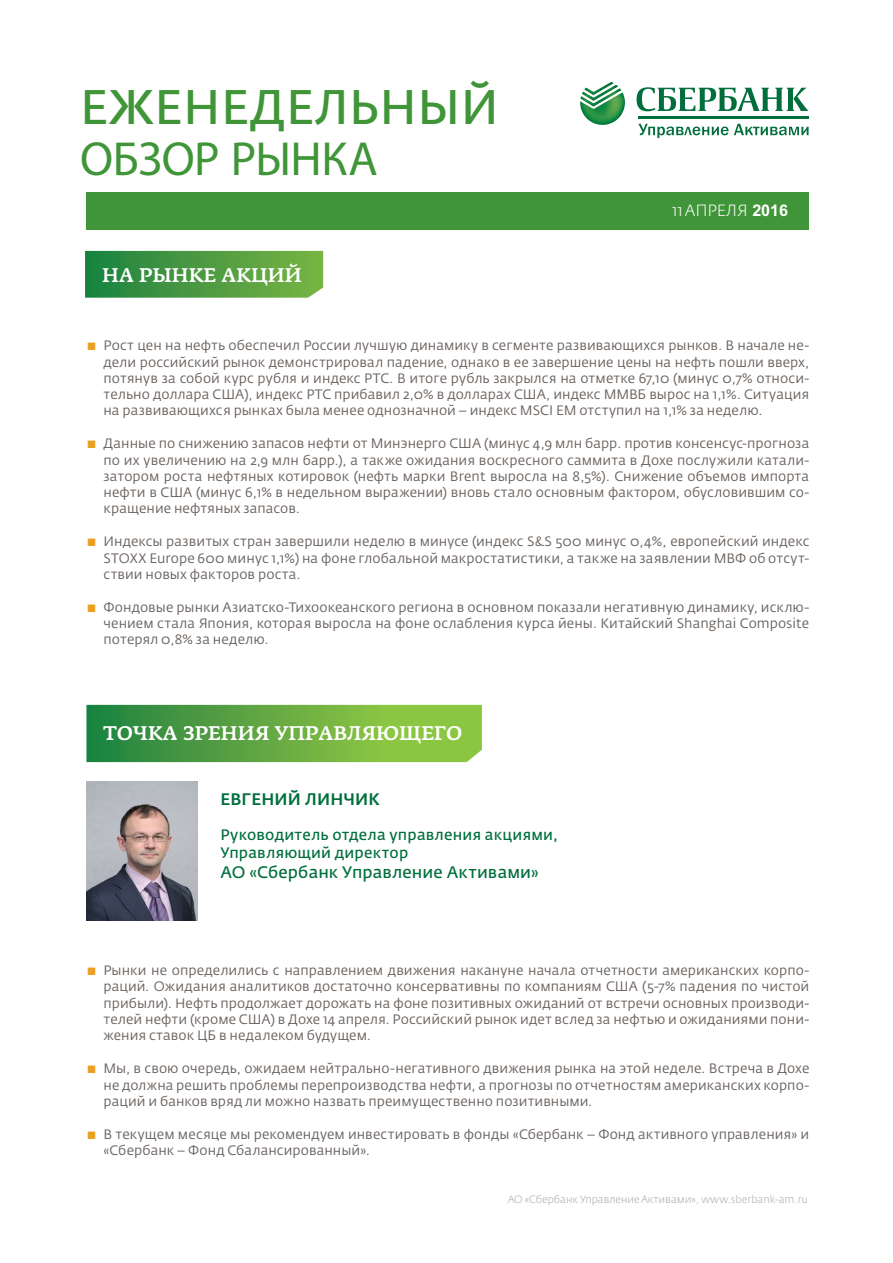
<style>
.page{position:relative;width:893px;height:1263px;background:#fff}
.page>*{position:absolute;margin:0;border:0;box-sizing:border-box;transform-origin:0 0}
.t1{font:48px/51px "Fedra Sans Alt Pro";letter-spacing:.01em;color:#3f9537}
.t2{font:500 19.5px "Fedra Serif A Pro";color:#fff}
.spisok{font:16.5px "Fedra Sans Alt Pro";letter-spacing:.01em;color:#006f3c}
.spisok-2{font:500 16.5px "Fedra Sans Alt Pro";letter-spacing:.005em;color:#006f3c}
.t3{font:300 16.2px "Fedra Sans Pro";color:#fff}
.spisok-3{font:15px/18px "Fedra Sans Alt Pro";letter-spacing:.015em;color:#006f3c}
.t4{font:13.5px/16.2px "Fedra Sans Alt Pro";letter-spacing:.005em;color:#68615d;text-align:justify}
.t5{font:300 10.5px "Fedra Sans Pro";color:#a8a9ad}
.s1{font-weight:700}
.s2{font-family:"Arial";font-weight:700}
.s3{font-weight:300;color:#eaa021}
</style>
<div class="page">
<div style="left:86px;top:193px;width:723px;height:37px;background:#3f9537"></div>
<hr style="left:638px;top:117px;width:170px;height:2px;background:#006f3c">
<svg style="left:637px;top:87px;width:171px;height:24px"></svg>
<svg style="left:638px;top:124px;width:171px;height:14px"></svg>
<img style="left:580px;top:82px;width:45px;height:43px">
<svg style="left:85px;top:251px;width:238px;height:47px;background:#4d9b44"></svg>
<svg style="left:86px;top:705px;width:396px;height:57px;background:#63ab43"></svg>
<img style="left:86px;top:782px;width:112px;height:139px">
<p class="t1" style="left:80px;top:82px;width:420px">ЕЖЕНЕДЕЛЬНЫЙ<br><span class="s1">ОБЗОР РЫНКА</span></p>
<p class="t2" style="left:102px;top:263px;width:201px">НА РЫНКЕ АКЦИЙ</p>
<p class="t3" style="left:672px;top:200px;width:118px">11 АПРЕЛЯ <span class="s2">2016</span></p>
<p class="t4" style="left:103px;top:338px;width:707px;text-indent:-17px"><span class="s3">▪</span> Рост цен на нефть обеспечил России лучшую динамику в сегменте развивающихся рынков. В начале не&shy;дели российский рынок демонстрировал падение, однако в ее завершение цены на нефть пошли вверх, потянув за собой курс рубля и индекс РТС. В итоге рубль закрылся на отметке 67,10 (минус 0,7% относи&shy;тельно доллара США), индекс РТС прибавил 2,0% в долларах США, индекс ММВБ вырос на 1,1%. Ситуация на развивающихся рынках была менее однозначной – индекс MSCI EM отступил на 1,1% за неделю.</p>
<p class="t4" style="left:103px;top:436px;width:707px;text-indent:-17px"><span class="s3">▪</span> Данные по снижению запасов нефти от Минэнерго США (минус 4,9 млн барр. против консенсус-прогноза по их увеличению на 2,9 млн барр.), а также ожидания воскресного саммита в Дохе послужили катали&shy;затором роста нефтяных котировок (нефть марки Brent выросла на 8,5%). Снижение объемов импорта нефти в США (минус 6,1% в недельном выражении) вновь стало основным фактором, обусловившим со&shy;кращение нефтяных запасов.</p>
<p class="t4" style="left:103px;top:534px;width:707px;text-indent:-17px"><span class="s3">▪</span> Индексы развитых стран завершили неделю в минусе (индекс S&amp;S 500 минус 0,4%, европейский индекс STOXX Europe 600 минус 1,1%) на фоне глобальной макростатистики, а также на заявлении МВФ об отсут&shy;ствии новых факторов роста.</p>
<p class="t4" style="left:103px;top:599px;width:707px;text-indent:-17px"><span class="s3">▪</span> Фондовые рынки Азиатско-Тихоокеанского региона в основном показали негативную динамику, исклю&shy;чением стала Япония, которая выросла на фоне ослабления курса йены. Китайский Shanghai Composite потерял 0,8% за неделю.</p>
<p class="t2" style="left:103px;top:720px;width:360px">ТОЧКА ЗРЕНИЯ УПРАВЛЯЮЩЕГО</p>
<p class="spisok-2" style="left:220px;top:789px;width:161px">ЕВГЕНИЙ ЛИНЧИК</p>
<p class="spisok-3" style="left:220px;top:826px;width:339px">Руководитель отдела управления акциями,<br>Управляющий директор</p>
<p class="spisok" style="left:220px;top:862px;width:320px">АО «Сбербанк Управление Активами»</p>
<p class="t4" style="left:103px;top:962px;width:707px;text-indent:-17px"><span class="s3">▪</span> Рынки не определились с направлением движения накануне начала отчетности американских корпо&shy;раций. Ожидания аналитиков достаточно консервативны по компаниям США (5-7% падения по чистой прибыли). Нефть продолжает дорожать на фоне позитивных ожиданий от встречи основных производи&shy;телей нефти (кроме США) в Дохе 14 апреля. Российский рынок идет вслед за нефтью и ожиданиями пони&shy;жения ставок ЦБ в недалеком будущем.</p>
<p class="t4" style="left:103px;top:1060px;width:707px;text-indent:-17px"><span class="s3">▪</span> Мы, в свою очередь, ожидаем нейтрально-негативного движения рынка на этой неделе. Встреча в Дохе не должна решить проблемы перепроизводства нефти, а прогнозы по отчетностям американских корпо&shy;раций и банков вряд ли можно назвать преимущественно позитивными.</p>
<p class="t4" style="left:103px;top:1126px;width:707px;text-indent:-17px"><span class="s3">▪</span> В текущем месяце мы рекомендуем инвестировать в фонды «Сбербанк – Фонд активного управления» и «Сбербанк – Фонд Сбалансированный».</p>
<p class="t5" style="left:508px;top:1193px;width:302px">АО «Сбербанк Управление Активами», www.sberbank-am.ru</p>
</div>
